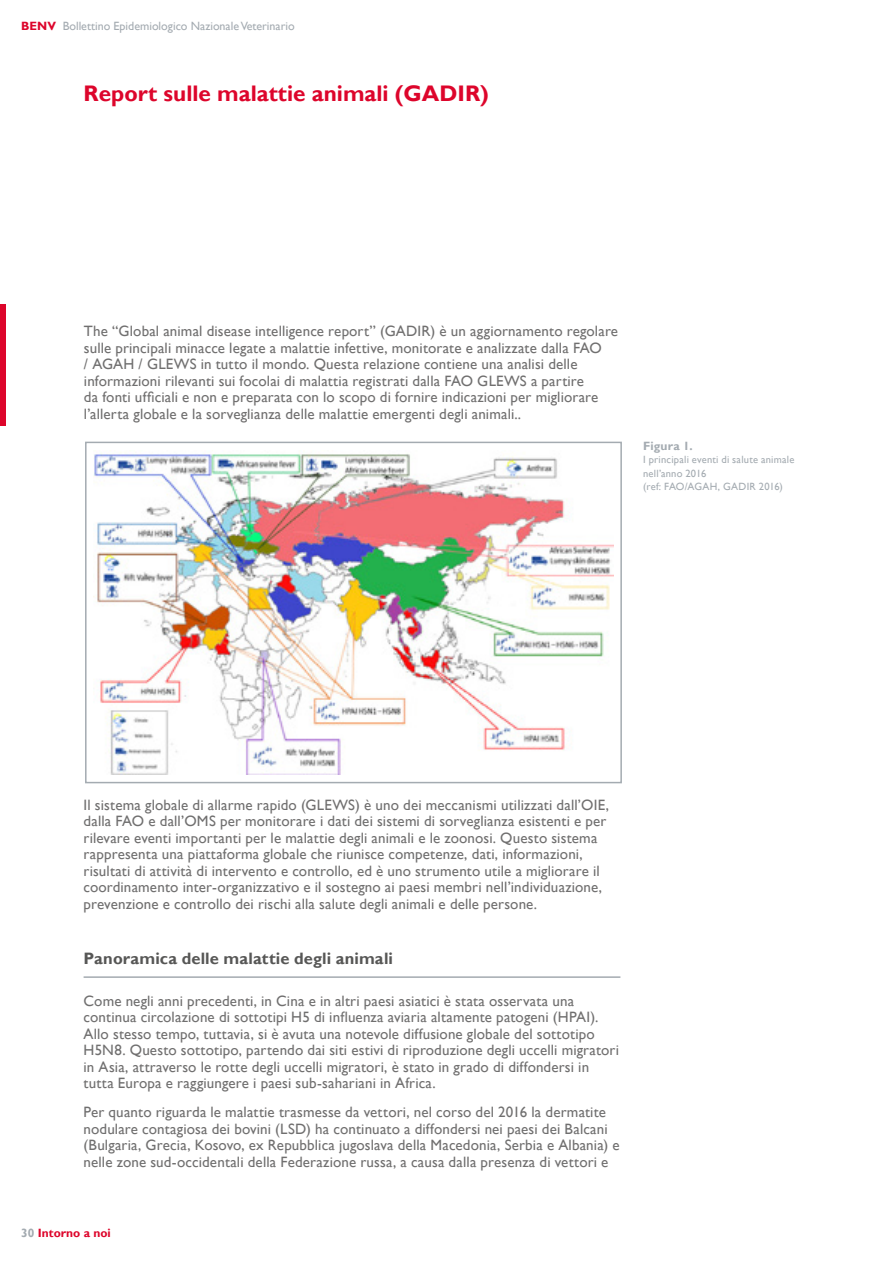
<style>
.page{position:relative;width:893px;height:1263px;background:#fff}
.page>*{position:absolute;margin:0;border:0;box-sizing:border-box;transform-origin:0 0}
.t1{font:700 22.5px "Gill Sans";color:#dd052b}
.t2{font:700 16.5px "Gill Sans";letter-spacing:.005em;color:#575756}
.t3{font:15px/16.5px "Gill Sans";letter-spacing:.01em;color:#706f6f}
.t4{font:12px "Gill Sans";color:#a4abb1}
.t5{font:700 12px "Gill Sans";color:#dd052b}
.t6{font:700 12px "Gill Sans";letter-spacing:.015em;color:#a4abb1}
.t7{font:10.5px/13.5px "Gill Sans";letter-spacing:.02em;color:#a4abb1}
.s1{font-weight:700;color:#dd052b}
.s2{color:#a4abb1}
</style>
<div class="page">
<div style="left:0;top:305px;width:6px;height:121px;background:#dd052b"></div>
<img style="left:94px;top:452px;width:519px;height:322px">
<div style="left:85px;top:442px;width:537px;height:341px;border:2px solid #a4abb1"></div>
<hr style="left:84px;top:976px;width:536px;height:2px;background:#a4abb1">
<p class="t4" style="left:21px;top:19px;width:275px"><span class="s1">BENV</span> Bollettino Epidemiologico Nazionale Veterinario</p>
<h1 class="t1" style="left:84px;top:79px;width:407px">Report sulle malattie animali (GADIR)</h1>
<p class="t3" style="left:84px;top:323px;width:536px">The “Global animal disease intelligence report” (GADIR) è un aggiornamento regolare sulle principali minacce legate a malattie infettive, monitorate e analizzate dalla FAO<br>/ AGAH / GLEWS in tutto il mondo. Questa relazione contiene una analisi delle informazioni rilevanti sui focolai di malattia registrati dalla FAO GLEWS a partire<br>da fonti ufficiali e non e preparata con lo scopo di fornire indicazioni per migliorare l’allerta globale e la sorveglianza delle malattie emergenti degli animali..</p>
<p class="t6" style="left:643px;top:439px;width:51px">Figura 1.</p>
<p class="t7" style="left:643px;top:453px;width:153px">I principali eventi di salute animale nell’anno 2016<br>(ref: FAO/AGAH, GADIR 2016)</p>
<p class="t3" style="left:84px;top:797px;width:527px">Il sistema globale di allarme rapido (GLEWS) è uno dei meccanismi utilizzati dall’OIE, dalla FAO e dall’OMS per monitorare i dati dei sistemi di sorveglianza esistenti e per rilevare eventi importanti per le malattie degli animali e le zoonosi. Questo sistema rappresenta una piattaforma globale che riunisce competenze, dati, informazioni, risultati di attività di intervento e controllo, ed è uno strumento utile a migliorare il coordinamento inter-organizzativo e il sostegno ai paesi membri nell’individuazione, prevenzione e controllo dei rischi alla salute degli animali e delle persone.</p>
<p class="t2" style="left:84px;top:948px;width:311px">Panoramica delle malattie degli animali</p>
<p class="t3" style="left:84px;top:992px;width:537px">Come negli anni precedenti, in Cina e in altri paesi asiatici è stata osservata una continua circolazione di sottotipi H5 di influenza aviaria altamente patogeni (HPAI).<br>Allo stesso tempo, tuttavia, si è avuta una notevole diffusione globale del sottotipo H5N8. Questo sottotipo, partendo dai siti estivi di riproduzione degli uccelli migratori in Asia, attraverso le rotte degli uccelli migratori, è stato in grado di diffondersi in tutta Europa e raggiungere i paesi sub-sahariani in Africa.</p>
<p class="t3" style="left:84px;top:1104px;width:538px">Per quanto riguarda le malattie trasmesse da vettori, nel corso del 2016 la dermatite nodulare contagiosa dei bovini (LSD) ha continuato a diffondersi nei paesi dei Balcani (Bulgaria, Grecia, Kosovo, ex Repubblica jugoslava della Macedonia, Serbia e Albania) e nelle zone sud-occidentali della Federazione russa, a causa dalla presenza di vettori e</p>
<p class="t5" style="left:21px;top:1226px;width:91px"><span class="s2">30</span> Intorno a noi</p>
</div>
